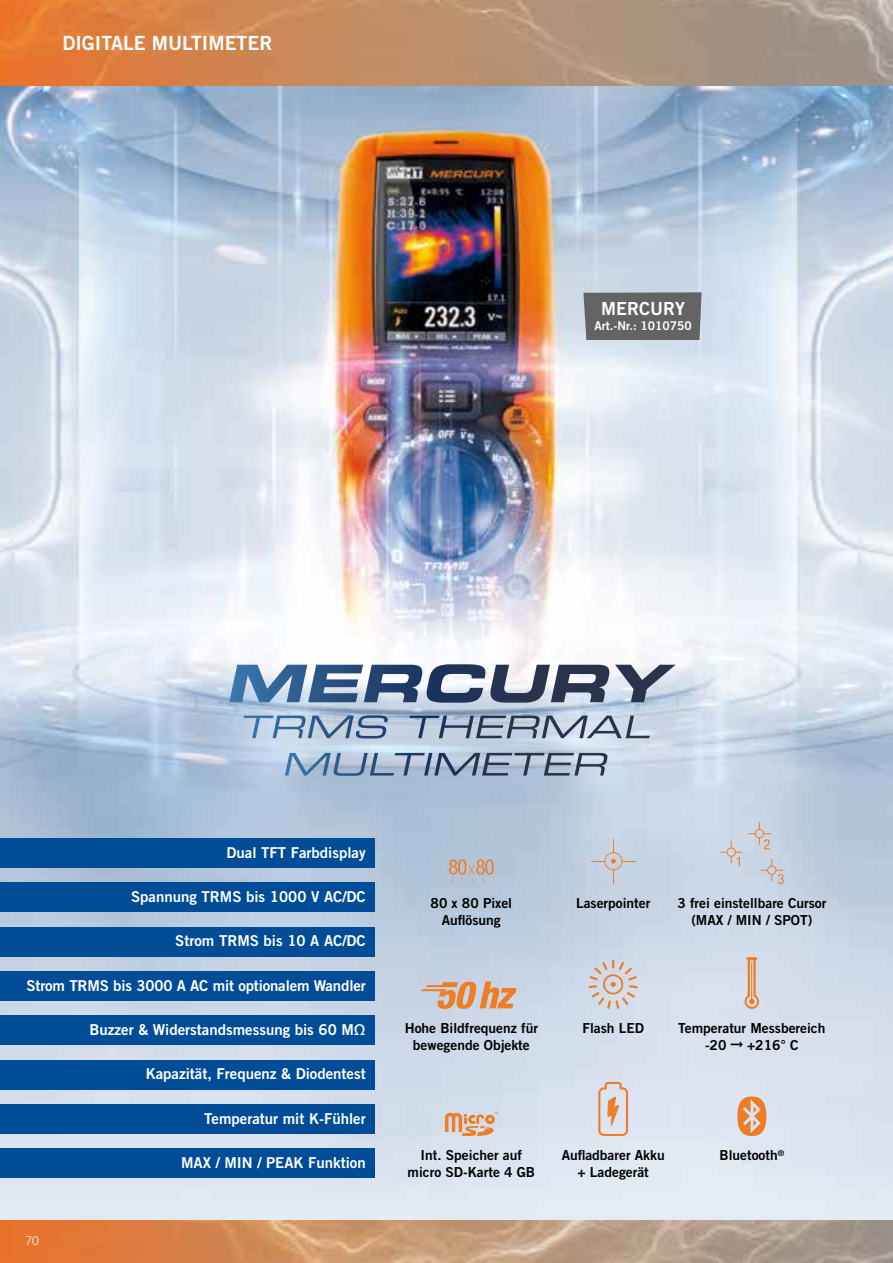
<style>
.page{position:relative;width:893px;height:1263px;background:#fff}
.page>*{position:absolute;margin:0;border:0;box-sizing:border-box;transform-origin:0 0}
.t1{font:19.5px "Trade Gothic LT Std Bd 2";color:#fff}
.Preis_Gerätename{font:18px "Trade Gothic LT Std Bd 2";color:#fff}
.Tabelle_Inhalt_7_8_pt___Punkte{font:15px "Trade Gothic LT Std Bd 2";color:#fff}
.Tabelle_Inhalt_7_8_pt___Punkte-2{font:13.8px/16.5px "Trade Gothic LT Std Bd 2";color:#000;text-align:center}
.Preis_Gerätename-2{font:12px "Trade Gothic LT Std Bd 2";color:#fff}
.t2{font:300 12px "Trade Gothic LT Std";color:#fff}
</style>
<div class="page">
<img style="left:0;top:0;width:893px;height:1220px">
<div style="left:583px;top:292px;width:119px;height:48px;background:#646363"></div>
<img style="left:0;top:1220px;width:893px;height:43px">
<svg style="left:449px;top:859px;width:45px;height:25px"></svg>
<svg style="left:591px;top:838px;width:45px;height:46px;background:#c8ced8"></svg>
<svg style="left:720px;top:841px;width:22px;height:26px"></svg>
<svg style="left:760px;top:859px;width:24px;height:25px"></svg>
<svg style="left:748px;top:822px;width:23px;height:27px"></svg>
<svg style="left:420px;top:981px;width:97px;height:28px;background:#d8ac8f"></svg>
<svg style="left:588px;top:960px;width:50px;height:49px;background:#d5ccc9"></svg>
<svg style="left:731px;top:1041px;width:12px;height:6px"></svg>
<svg style="left:744px;top:957px;width:15px;height:52px"></svg>
<svg style="left:445px;top:1112px;width:53px;height:24px"></svg>
<svg style="left:598px;top:1082px;width:30px;height:54px;background:#e1c4b3"></svg>
<svg style="left:737px;top:1096px;width:29px;height:40px"></svg>
<div style="left:0;top:838px;width:374px;height:29px;background:#004c97"></div>
<div style="left:0;top:927px;width:374px;height:29px;background:#004c97"></div>
<div style="left:0;top:1016px;width:374px;height:29px;background:#004c97"></div>
<div style="left:0;top:883px;width:374px;height:29px;background:#004c97"></div>
<div style="left:0;top:971px;width:374px;height:29px;background:#004c97"></div>
<div style="left:0;top:1060px;width:374px;height:29px;background:#004c97"></div>
<div style="left:0;top:1104px;width:374px;height:29px;background:#004c97"></div>
<div style="left:0;top:1149px;width:374px;height:29px;background:#004c97"></div>
<svg style="left:229px;top:664px;width:447px;height:39px"></svg>
<svg style="left:285px;top:753px;width:323px;height:23px;background:#8fa2b9"></svg>
<svg style="left:243px;top:715px;width:407px;height:23px;background:#9bacc1"></svg>
<h1 class="t1" style="left:62px;top:31px;width:212px">DIGITALE MULTIMETER</h1>
<p class="Preis_Gerätename" style="left:601px;top:298px;width:85px">MERCURY</p>
<p class="Preis_Gerätename-2" style="left:594px;top:318px;width:99px">Art.-Nr.: 1010750</p>
<p class="Tabelle_Inhalt_7_8_pt___Punkte" style="left:226px;top:843px;width:141px">Dual TFT Farbdisplay</p>
<p class="Tabelle_Inhalt_7_8_pt___Punkte" style="left:131px;top:887px;width:236px">Spannung TRMS bis 1000 V AC/DC</p>
<p class="Tabelle_Inhalt_7_8_pt___Punkte" style="left:175px;top:932px;width:192px">Strom TRMS bis 10 A AC/DC</p>
<p class="Tabelle_Inhalt_7_8_pt___Punkte" style="left:27px;top:976px;width:341px">Strom TRMS bis 3000 A AC mit optionalem Wandler</p>
<p class="Tabelle_Inhalt_7_8_pt___Punkte" style="left:90px;top:1020px;width:278px">Buzzer &amp; Widerstandsmessung bis 60 MΩ</p>
<p class="t2" style="left:26px;top:1234px;width:15px">70</p>
<p class="Tabelle_Inhalt_7_8_pt___Punkte" style="left:146px;top:1065px;width:221px">Kapazität, Frequenz &amp; Diodentest</p>
<p class="Tabelle_Inhalt_7_8_pt___Punkte" style="left:204px;top:1109px;width:163px">Temperatur mit K-Fühler</p>
<p class="Tabelle_Inhalt_7_8_pt___Punkte" style="left:181px;top:1153px;width:186px">MAX / MIN / PEAK Funktion</p>
<p class="Tabelle_Inhalt_7_8_pt___Punkte-2" style="left:431px;top:895px;width:83px">80 x 80 Pixel<br>Auflösung</p>
<p class="Tabelle_Inhalt_7_8_pt___Punkte-2" style="left:576px;top:895px;width:76px">Laserpointer</p>
<p class="Tabelle_Inhalt_7_8_pt___Punkte-2" style="left:677px;top:895px;width:150px">3 frei einstellbare Cursor (MAX / MIN / SPOT)</p>
<p class="Tabelle_Inhalt_7_8_pt___Punkte-2" style="left:405px;top:1020px;width:135px">Hohe Bildfrequenz für bewegende Objekte</p>
<p class="Tabelle_Inhalt_7_8_pt___Punkte-2" style="left:582px;top:1020px;width:63px">Flash LED</p>
<p class="Tabelle_Inhalt_7_8_pt___Punkte-2" style="left:705px;top:1020px;width:122px;text-align:left;text-indent:-27px">Temperatur Messbereich -20</p>
<p class="Tabelle_Inhalt_7_8_pt___Punkte-2" style="left:747px;top:1036px;width:53px">+216° C</p>
<p class="Tabelle_Inhalt_7_8_pt___Punkte-2" style="left:408px;top:1147px;width:129px">Int. Speicher auf micro SD-Karte 4 GB</p>
<p class="Tabelle_Inhalt_7_8_pt___Punkte-2" style="left:562px;top:1147px;width:105px">Aufladbarer Akku + Ladegerät</p>
<p class="Tabelle_Inhalt_7_8_pt___Punkte-2" style="left:719px;top:1147px;width:66px">Bluetooth<sup>®</sup></p>
</div>
